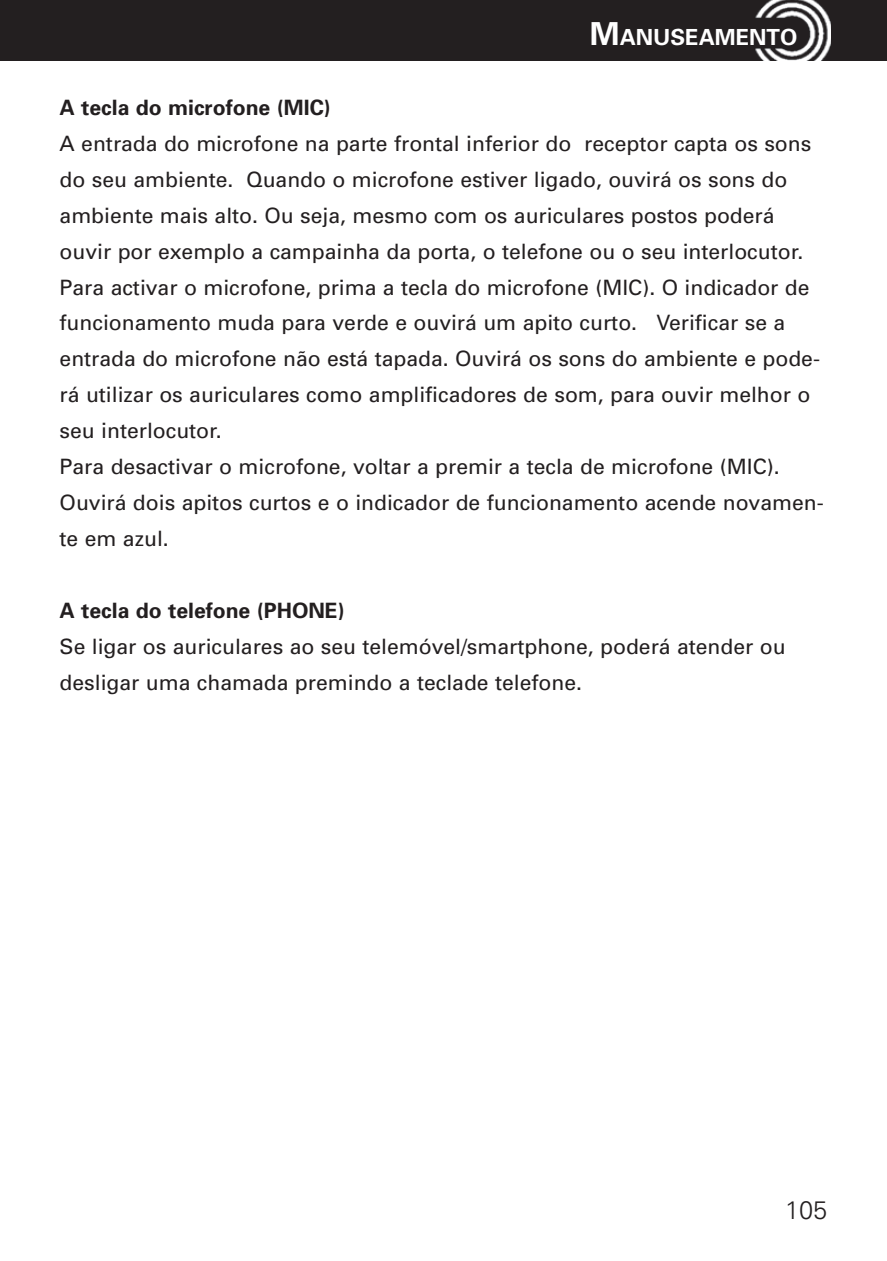
<style>
.page{position:relative;width:887px;height:1261px;background:#fff}
.page>*{position:absolute;margin:0;border:0;box-sizing:border-box;transform-origin:0 0}
.t1{font:300 25.43px "Univers";color:#231f20}
.t2{font:700 22.28px "Univers";color:#fff}
.t3{font:21.15px/36px "Univers";color:#231f20}
.t4{font:700 21.15px "Univers";color:#231f20}
.s1{font-size:31.72px}
</style>
<div class="page">
<div style="left:3px;top:0;width:884px;height:61px;background:#231f20"></div>
<img style="left:755px;top:0;width:75px;height:61px">
<div style="left:0;top:0;width:60px;height:61px;background:#231f20"></div>
<p class="t2" style="left:590px;top:29px;width:209px"><span class="s1">M</span>ANUSEAMENTO</p>
<p class="t4" style="left:60px;top:99px;width:273px">A tecla do microfone (MIC)</p>
<p class="t3" style="left:60px;top:127px;width:765px">A entrada do microfone na parte frontal inferior do receptor capta os sons do seu ambiente. Quando o microfone estiver ligado, ouvirá os sons do ambiente mais alto. Ou seja, mesmo com os auriculares postos poderá ouvir por exemplo a campainha da porta, o telefone ou o seu interlocutor.<br>Para activar o microfone, prima a tecla do microfone (MIC). O indicador de funcionamento muda para verde e ouvirá um apito curto. Verificar se a entrada do microfone não está tapada. Ouvirá os sons do ambiente e pode&shy;rá utilizar os auriculares como amplificadores de som, para ouvir melhor o seu interlocutor.<br>Para desactivar o microfone, voltar a premir a tecla de microfone (MIC).<br>Ouvirá dois apitos curtos e o indicador de funcionamento acende novamen&shy;te em azul.</p>
<p class="t4" style="left:60px;top:603px;width:287px">A tecla do telefone (PHONE)</p>
<p class="t3" style="left:60px;top:630px;width:727px">Se ligar os auriculares ao seu telemóvel/smartphone, poderá atender ou desligar uma chamada premindo a teclade telefone.</p>
<p class="t1" style="left:785px;top:1200px;width:44px">105</p>
</div>
